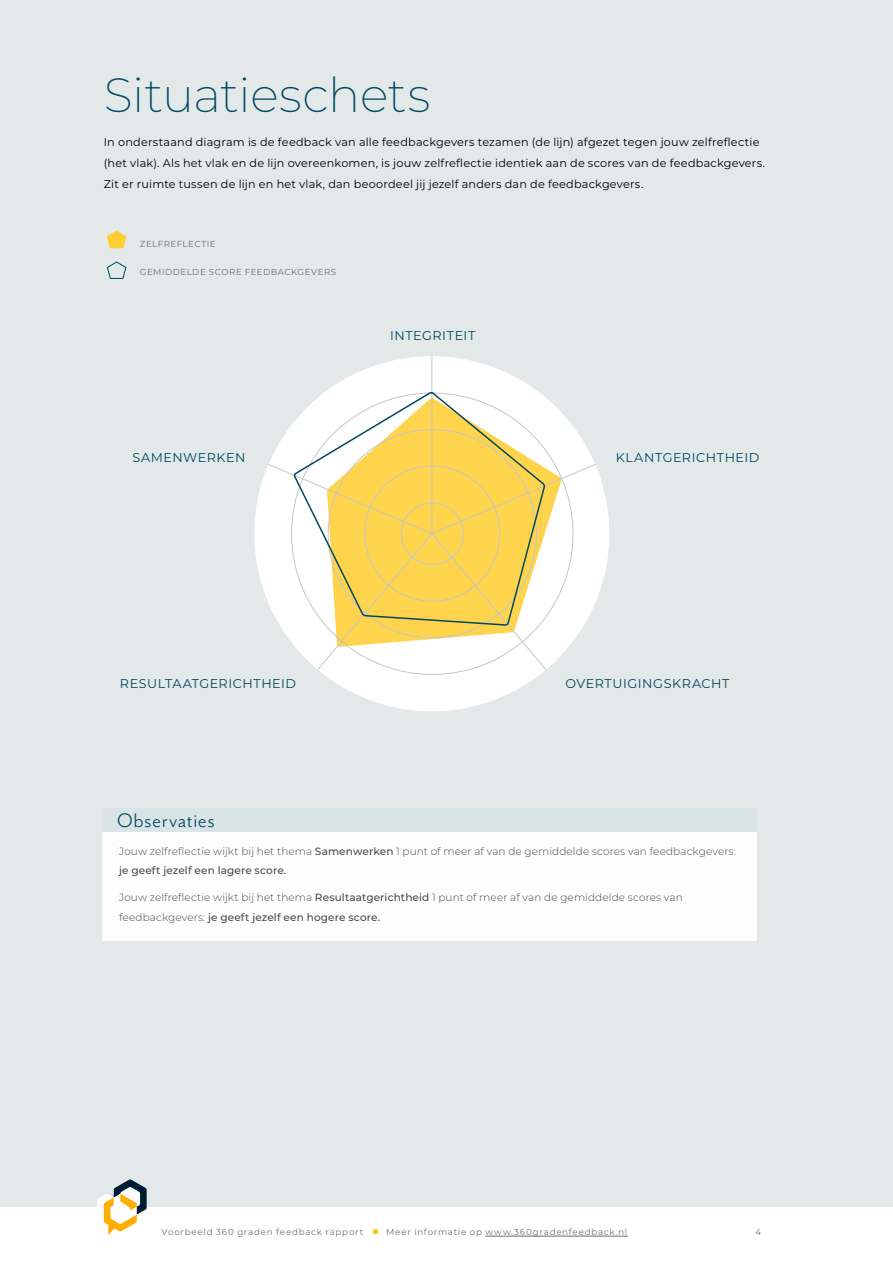
<style>
.page{position:relative;width:893px;height:1263px;background:#fff}
.page>*{position:absolute;margin:0;border:0;box-sizing:border-box;transform-origin:0 0}
.t1{font:200 48px "Montserrat";letter-spacing:-.01em;color:#004960}
.t2{font:22.5px "Mr Eaves San OT";letter-spacing:.025em;color:#004960}
.t3{font:12.75px "Montserrat";letter-spacing:.04em;color:#004960}
.t4{font:11.25px/21px "Montserrat";letter-spacing:.015em;color:#000}
.t5{font:300 10.5px/19.5px "Montserrat";letter-spacing:.01em;color:#4a4a49}
.t6{font:8.7px "Montserrat";letter-spacing:.08em;color:#706f6f}
.t7{font:8.7px "Montserrat";letter-spacing:.055em;color:#706f6f}
.t8{font:8.7px "Montserrat";letter-spacing:.05em;color:#706f6f}
.s1{font-weight:500}
.s2{color:#ffc200}
</style>
<div class="page">
<div style="left:0;top:0;width:893px;height:1206px;background:#e3e8e9"></div>
<svg style="left:97px;top:1179px;width:50px;height:56px"></svg>
<hr style="left:485px;top:1236px;width:143px;height:1px;background:#706f6f">
<svg style="left:107px;top:231px;width:19px;height:17px"></svg>
<svg style="left:106px;top:261px;width:21px;height:18px"></svg>
<div style="left:254px;top:356px;width:355px;height:355px;background:#fff;border-radius:50%"></div>
<hr style="left:432px;top:356px;width:1px;height:178px;background:#c6c6c6">
<svg style="left:268px;top:464px;width:328px;height:206px"></svg>
<svg style="left:292px;top:391px;width:254px;height:235px"></svg>
<div style="left:102px;top:832px;width:655px;height:70px;background:#fdfdfd"></div>
<div style="left:102px;top:878px;width:655px;height:63px;background:#fdfdfd"></div>
<h1 class="t1" style="left:104px;top:63px;width:328px">Situatieschets</h1>
<p class="t4" style="left:104px;top:131px;width:663px">In onderstaand diagram is de feedback van alle feedbackgevers tezamen (de lijn) afgezet tegen jouw zelfreflectie (het vlak). Als het vlak en de lijn overeenkomen, is jouw zelfreflectie identiek aan de scores van de feedbackgevers.<br>Zit er ruimte tussen de lijn en het vlak, dan beoordeel jij jezelf anders dan de feedbackgevers.</p>
<p class="t8" style="left:140px;top:238px;width:77px">ZELFREFLECTIE</p>
<p class="t7" style="left:140px;top:266px;width:198px">GEMIDDELDE SCORE FEEDBACKGEVERS</p>
<p class="t3" style="left:390px;top:326px;width:87px">INTEGRITEIT</p>
<p class="t3" style="left:133px;top:449px;width:114px">SAMENWERKEN</p>
<p class="t3" style="left:616px;top:449px;width:145px">KLANTGERICHTHEID</p>
<p class="t3" style="left:120px;top:674px;width:178px">RESULTAATGERICHTHEID</p>
<p class="t3" style="left:565px;top:674px;width:166px">OVERTUIGINGSKRACHT</p>
<h2 class="t2" style="left:117px;top:808px;width:99px">Observaties</h2>
<p class="t5" style="left:119px;top:841px;width:618px">Jouw zelfreflectie wijkt bij het thema <span class="s1">Samenwerken</span> 1 punt of meer af van de gemiddelde scores van feedbackgevers: <span class="s1">je geeft jezelf een lagere score.</span></p>
<p class="t5" style="left:119px;top:888px;width:565px">Jouw zelfreflectie wijkt bij het thema <span class="s1">Resultaatgerichtheid</span> 1 punt of meer af van de gemiddelde scores van feedbackgevers: <span class="s1">je geeft jezelf een hogere score.</span></p>
<p class="t6" style="left:162px;top:1226px;width:467px">Voorbeeld 360 graden feedback rapport <span class="s2">■</span> Meer informatie op www.360gradenfeedback.nl</p>
<p class="t6" style="left:756px;top:1226px;width:7px">4</p>
</div>
